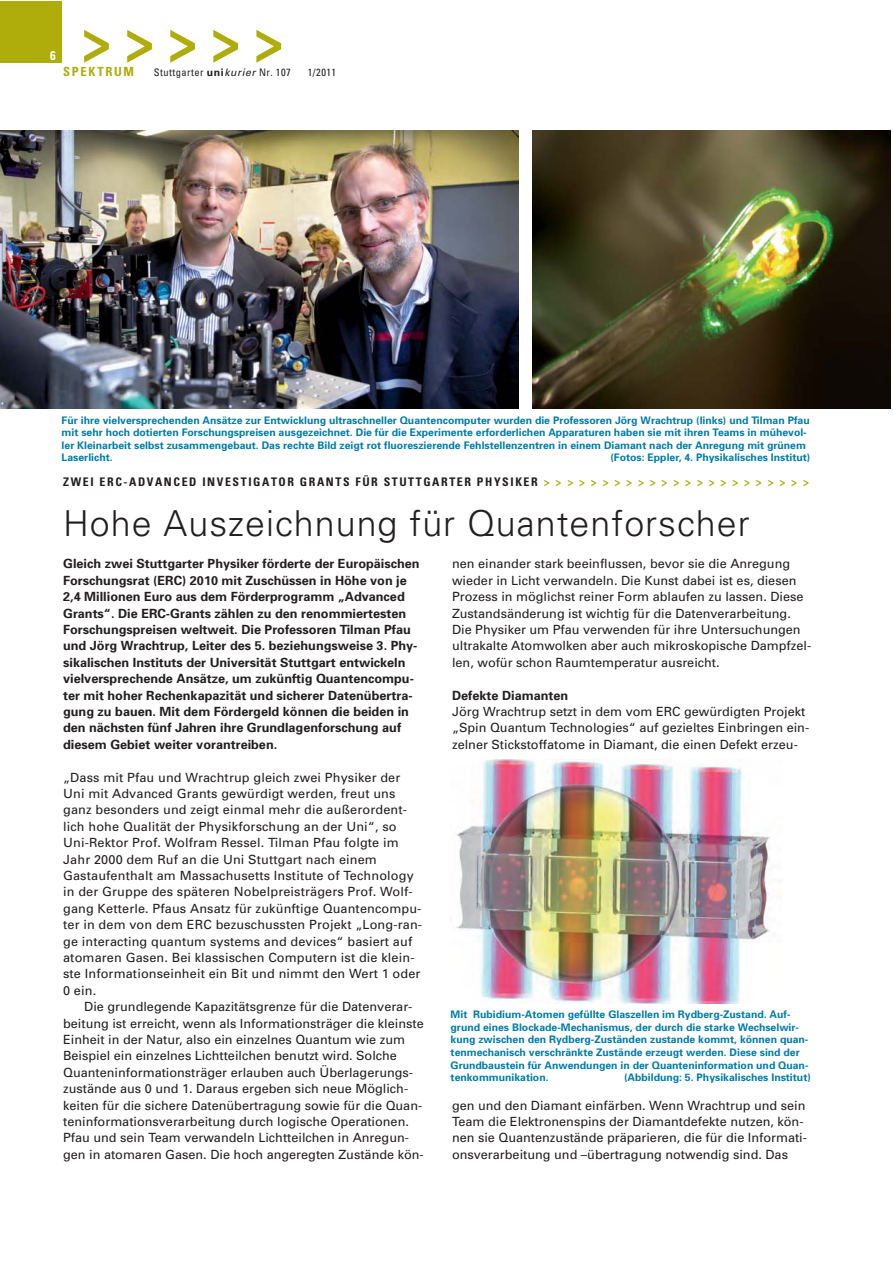
<style>
.page{position:relative;width:893px;height:1263px;background:#fff}
.page>*{position:absolute;margin:0;border:0;box-sizing:border-box;transform-origin:0 0}
.t1{font:700 condensed 59.7px "Univers";color:#afad0c}
.t2{font:300 35.85px "Univers";letter-spacing:.03em;color:#231f20}
.t3{font:12.6px/16.4px "Univers";color:#231f20}
.t4{font:700 12.6px/16.4px "Univers";color:#231f20}
.t5{font:700 condensed 12.6px "Univers";letter-spacing:.135em;color:#afad0c}
.t6{font:700 condensed 12.6px "Univers";color:#fff}
.t7{font:700 condensed 12px "Univers";letter-spacing:.135em;color:#231f20}
.t8{font:700 10.5px/12.5px "Univers";color:#007dab}
.t9{font:condensed 10.5px "Univers";letter-spacing:.045em;color:#231f20}
.s1{font-weight:700;font-stretch:normal}
.s2{font-style:italic;font-stretch:normal}
.s3{color:#afad0c}
</style>
<div class="page">
<div style="left:0;top:1px;width:62px;height:62px;background:#afad0c"></div>
<img style="left:0;top:131px;width:518px;height:278px">
<img style="left:532px;top:131px;width:358px;height:278px">
<img style="left:456px;top:760px;width:314px;height:243px">
<p class="t6" style="left:50px;top:51px;width:7px">6</p>
<h1 class="t1" style="left:82px;top:18px;width:204px">&gt;&gt;&gt;&gt;&gt;</h1>
<p class="t5" style="left:63px;top:67px;width:72px">SPEKTRUM</p>
<p class="t9" style="left:154px;top:69px;width:138px">Stuttgarter <span class="s1">uni</span><span class="s2">kurier</span> Nr. 107</p>
<p class="t9" style="left:308px;top:69px;width:30px">1/2011</p>
<p class="t8" style="left:62px;top:415px;width:749px">Für ihre vielversprechenden Ansätze zur Entwicklung ultraschneller Quantencomputer wurden die Professoren Jörg Wrachtrup (links) und Tilman Pfau mit sehr hoch dotierten Forschungspreisen ausgezeichnet. Die für die Experimente erforderlichen Apparaturen haben sie mit ihren Teams in mühevol&shy;ler Kleinarbeit selbst zusammengebaut. Das rechte Bild zeigt rot fluoreszierende Fehlstellenzentren in einem Diamant nach der Anregung mit grünem Laserlicht.</p>
<p class="t8" style="left:610px;top:452px;width:201px">(Fotos: Eppler, 4. Physikalisches Institut)</p>
<p class="t7" style="left:63px;top:478px;width:747px">ZWEI ERC-ADVANCED INVESTIGATOR GRANTS FÜR STUTTGARTER PHYSIKER <span class="s3">&gt; &gt; &gt; &gt; &gt; &gt; &gt; &gt; &gt; &gt; &gt; &gt; &gt; &gt; &gt; &gt; &gt; &gt; &gt; &gt; &gt; &gt; &gt;</span></p>
<h2 class="t2" style="left:63px;top:510px;width:688px">Hohe Auszeichnung für Quantenforscher</h2>
<p class="t4" style="left:63px;top:557px;width:358px">Gleich zwei Stuttgarter Physiker förderte der Europäischen Forschungsrat (ERC) 2010 mit Zuschüssen in Höhe von je 2,4 Millionen Euro aus dem Förderprogramm „Advanced Grants“. Die ERC-Grants zählen zu den renommiertesten Forschungspreisen weltweit. Die Professoren Tilman Pfau und Jörg Wrachtrup, Leiter des 5. beziehungsweise 3. Phy&shy;sikalischen Instituts der Universität Stuttgart entwickeln vielversprechende Ansätze, um zukünftig Quantencompu&shy;ter mit hoher Rechenkapazität und sicherer Datenübertra&shy;gung zu bauen. Mit dem Fördergeld können die beiden in den nächsten fünf Jahren ihre Grundlagenforschung auf diesem Gebiet weiter vorantreiben.</p>
<p class="t3" style="left:63px;top:770px;width:360px">„Dass mit Pfau und Wrachtrup gleich zwei Physiker der Uni mit Advanced Grants gewürdigt werden, freut uns ganz besonders und zeigt einmal mehr die außerordent&shy;lich hohe Qualität der Physikforschung an der Uni“, so Uni-Rektor Prof. Wolfram Ressel. Tilman Pfau folgte im Jahr 2000 dem Ruf an die Uni Stuttgart nach einem Gastaufenthalt am Massachusetts Institute of Technology in der Gruppe des späteren Nobelpreisträgers Prof. Wolf&shy;gang Ketterle. Pfaus Ansatz für zukünftige Quantencompu&shy;ter in dem von dem ERC bezuschussten Projekt „Long-ran&shy;ge interacting quantum systems and devices“ basiert auf atomaren Gasen. Bei klassischen Computern ist die klein&shy;ste Informationseinheit ein Bit und nimmt den Wert 1 oder 0 ein.</p>
<p class="t3" style="left:63px;top:1000px;width:362px;text-indent:21px">Die grundlegende Kapazitätsgrenze für die Datenverar&shy;beitung ist erreicht, wenn als Informationsträger die kleinste Einheit in der Natur, also ein einzelnes Quantum wie zum Beispiel ein einzelnes Lichtteilchen benutzt wird. Solche Quanteninformationsträger erlauben auch Überlagerungs&shy;zustände aus 0 und 1. Daraus ergeben sich neue Möglich&shy;keiten für die sichere Datenübertragung sowie für die Quan&shy;teninformationsverarbeitung durch logische Operationen.<br>Pfau und sein Team verwandeln Lichtteilchen in Anregun&shy;gen in atomaren Gasen. Die hoch angeregten Zustände kön-</p>
<p class="t3" style="left:452px;top:557px;width:361px">nen einander stark beeinflussen, bevor sie die Anregung wieder in Licht verwandeln. Die Kunst dabei ist es, diesen Prozess in möglichst reiner Form ablaufen zu lassen. Diese Zustandsänderung ist wichtig für die Datenverarbeitung.<br>Die Physiker um Pfau verwenden für ihre Untersuchungen ultrakalte Atomwolken aber auch mikroskopische Dampfzel&shy;len, wofür schon Raumtemperatur ausreicht.</p>
<p class="t4" style="left:452px;top:688px;width:118px">Defekte Diamanten</p>
<p class="t3" style="left:452px;top:704px;width:359px">Jörg Wrachtrup setzt in dem vom ERC gewürdigten Projekt „Spin Quantum Technologies“ auf gezieltes Einbringen ein&shy;zelner Stickstoffatome in Diamant, die einen Defekt erzeu-</p>
<p class="t8" style="left:451px;top:1009px;width:359px">Mit Rubidium-Atomen gefüllte Glaszellen im Rydberg-Zustand. Auf&shy;grund eines Blockade-Mechanismus, der durch die starke Wechselwir&shy;kung zwischen den Rydberg-Zuständen zustande kommt, können quan&shy;tenmechanisch verschränkte Zustände erzeugt werden. Diese sind der Grundbaustein für Anwendungen in der Quanteninformation und Quan&shy;tenkommunikation.</p>
<p class="t8" style="left:624px;top:1072px;width:188px">(Abbildung: 5. Physikalisches Institut)</p>
<p class="t3" style="left:452px;top:1098px;width:356px">gen und den Diamant einfärben. Wenn Wrachtrup und sein Team die Elektronenspins der Diamantdefekte nutzen, kön&shy;nen sie Quantenzustände präparieren, die für die Informati&shy;onsverarbeitung und –übertragung notwendig sind. Das</p>
</div>
